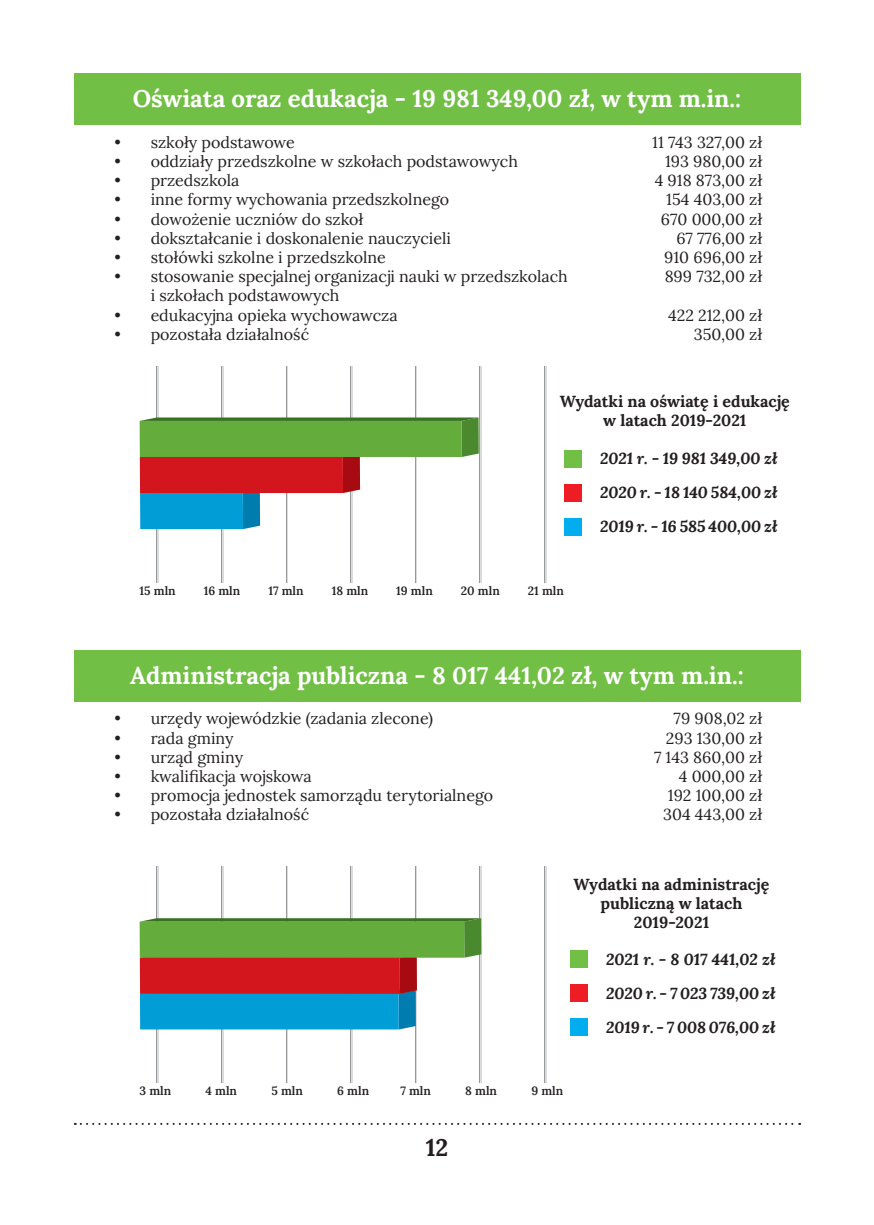
<style>
.page{position:relative;width:874px;height:1225px;background:#fff}
.page>*{position:absolute;margin:0;border:0;box-sizing:border-box;transform-origin:0 0}
.t1{font:700 24px "Lora";color:#fff}
.t2{font:700 24px "Lora";color:#231f20}
.t3{font:16px/19.2px "Lora";color:#231f20}
.t4{font:italic 700 16px "Lora";color:#231f20}
.t5{font:700 16px/19.2px "Lora";color:#231f20;text-align:center}
.t6{font:600 12px "Lora";color:#231f20}
</style>
<div class="page">
<svg style="left:75px;top:1123px;width:724px;height:2px"></svg>
<div style="left:74px;top:74px;width:725px;height:51px;background:#71bf44"></div>
<hr style="left:221px;top:366px;width:2px;height:216px;background:#dadbdd">
<hr style="left:221px;top:366px;width:1px;height:216px;background:#97989c">
<hr style="left:286px;top:366px;width:2px;height:216px;background:#dadbdd">
<hr style="left:286px;top:366px;width:1px;height:216px;background:#97989c">
<hr style="left:351px;top:366px;width:1px;height:216px;background:#dadbdd">
<hr style="left:350px;top:366px;width:1px;height:216px;background:#97989c">
<hr style="left:415px;top:366px;width:2px;height:216px;background:#dadbdd">
<hr style="left:415px;top:366px;width:1px;height:216px;background:#97989c">
<hr style="left:480px;top:366px;width:1px;height:216px;background:#dadbdd">
<hr style="left:479px;top:366px;width:1px;height:216px;background:#97989c">
<hr style="left:544px;top:366px;width:2px;height:216px;background:#dadbdd">
<hr style="left:544px;top:366px;width:1px;height:216px;background:#97989c">
<hr style="left:157px;top:366px;width:2px;height:216px;background:#dadbdd">
<hr style="left:156px;top:366px;width:1px;height:216px;background:#97989c">
<svg style="left:139px;top:417px;width:339px;height:112px"></svg>
<div style="left:139px;top:421px;width:322px;height:36px;background:#64ac3c"></div>
<div style="left:564px;top:450px;width:17px;height:17px;background:#71bf44"></div>
<div style="left:564px;top:484px;width:17px;height:17px;background:#ee1d23"></div>
<div style="left:74px;top:650px;width:725px;height:51px;background:#71bf44"></div>
<hr style="left:221px;top:866px;width:2px;height:217px;background:#dadbdd">
<hr style="left:221px;top:866px;width:1px;height:217px;background:#97989c">
<hr style="left:286px;top:866px;width:2px;height:217px;background:#dadbdd">
<hr style="left:285px;top:866px;width:1px;height:217px;background:#97989c">
<hr style="left:351px;top:866px;width:1px;height:217px;background:#dadbdd">
<hr style="left:350px;top:866px;width:1px;height:217px;background:#97989c">
<hr style="left:415px;top:866px;width:2px;height:217px;background:#dadbdd">
<hr style="left:415px;top:866px;width:1px;height:217px;background:#97989c">
<hr style="left:480px;top:866px;width:1px;height:217px;background:#dadbdd">
<hr style="left:479px;top:866px;width:1px;height:217px;background:#97989c">
<hr style="left:544px;top:866px;width:2px;height:217px;background:#dadbdd">
<hr style="left:544px;top:866px;width:1px;height:217px;background:#97989c">
<hr style="left:157px;top:866px;width:2px;height:217px;background:#dadbdd">
<hr style="left:156px;top:866px;width:1px;height:217px;background:#97989c">
<svg style="left:139px;top:918px;width:342px;height:111px"></svg>
<div style="left:139px;top:921px;width:325px;height:36px;background:#64ac3c"></div>
<div style="left:570px;top:950px;width:17px;height:17px;background:#71bf44"></div>
<div style="left:570px;top:984px;width:17px;height:17px;background:#ee1d23"></div>
<div style="left:564px;top:518px;width:17px;height:17px;background:#00aeef"></div>
<div style="left:570px;top:1018px;width:17px;height:17px;background:#00aeef"></div>
<p class="t1" style="left:133px;top:80px;width:609px">Oświata oraz edukacja - 19 981 349,00 zł, w tym m.in.:</p>
<p class="t3" style="left:115px;top:131px;width:182px">• szkoły podstawowe</p>
<p class="t3" style="left:115px;top:150px;width:404px">• oddziały przedszkolne w szkołach podstawowych</p>
<p class="t3" style="left:115px;top:170px;width:126px">• przedszkola</p>
<p class="t3" style="left:115px;top:189px;width:336px">• inne formy wychowania przedszkolnego</p>
<p class="t3" style="left:115px;top:208px;width:250px">• dowożenie uczniów do szkoł</p>
<p class="t3" style="left:115px;top:227px;width:338px">• dokształcanie i doskonalenie nauczycieli</p>
<p class="t3" style="left:115px;top:246px;width:273px">• stołówki szkolne i przedszkolne</p>
<p class="t3" style="left:151px;top:266px;width:418px;text-indent:-36px">• stosowanie specjalnej organizacji nauki w przedszkolach i szkołach podstawowych</p>
<p class="t3" style="left:115px;top:304px;width:284px">• edukacyjna opieka wychowawcza</p>
<p class="t3" style="left:115px;top:323px;width:196px">• pozostała działalność</p>
<p class="t3" style="left:652px;top:131px;width:111px">11 743 327,00 zł</p>
<p class="t3" style="left:664px;top:150px;width:99px">193 980,00 zł</p>
<p class="t3" style="left:654px;top:170px;width:109px">4 918 873,00 zł</p>
<p class="t3" style="left:666px;top:189px;width:97px">154 403,00 zł</p>
<p class="t3" style="left:660px;top:208px;width:103px">670 000,00 zł</p>
<p class="t3" style="left:676px;top:227px;width:87px">67 776,00 zł</p>
<p class="t3" style="left:664px;top:246px;width:99px">910 696,00 zł</p>
<p class="t3" style="left:664px;top:266px;width:99px">899 732,00 zł</p>
<p class="t3" style="left:667px;top:304px;width:95px">422 212,00 zł</p>
<p class="t3" style="left:693px;top:323px;width:70px">350,00 zł</p>
<p class="t5" style="left:559px;top:391px;width:232px">Wydatki na oświatę i edukację w latach 2019-2021</p>
<p class="t6" style="left:139px;top:581px;width:38px">15 mln</p>
<p class="t6" style="left:204px;top:581px;width:38px">16 mln</p>
<p class="t6" style="left:268px;top:581px;width:37px">17 mln</p>
<p class="t6" style="left:331px;top:581px;width:38px">18 mln</p>
<p class="t6" style="left:396px;top:581px;width:38px">19 mln</p>
<p class="t6" style="left:460px;top:581px;width:40px">20 mln</p>
<p class="t6" style="left:527px;top:581px;width:37px">21 mln</p>
<p class="t4" style="left:600px;top:447px;width:179px">2021 r. - 19 981 349,00 zł</p>
<p class="t4" style="left:600px;top:481px;width:179px">2020 r. - 18 140 584,00 zł</p>
<p class="t4" style="left:600px;top:515px;width:179px">2019 r. - 16 585 400,00 zł</p>
<p class="t1" style="left:130px;top:657px;width:614px">Administracja publiczna - 8 017 441,02 zł, w tym m.in.:</p>
<p class="t3" style="left:115px;top:708px;width:320px">• urzędy wojewódzkie (zadania zlecone)</p>
<p class="t3" style="left:115px;top:727px;width:120px">• rada gminy</p>
<p class="t3" style="left:115px;top:746px;width:130px">• urząd gminy</p>
<p class="t3" style="left:115px;top:765px;width:198px">• kwalifikacja wojskowa</p>
<p class="t3" style="left:115px;top:785px;width:380px">• promocja jednostek samorządu terytorialnego</p>
<p class="t3" style="left:115px;top:804px;width:196px">• pozostała działalność</p>
<p class="t3" style="left:673px;top:708px;width:90px">79 908,02 zł</p>
<p class="t3" style="left:665px;top:727px;width:98px">293 130,00 zł</p>
<p class="t3" style="left:653px;top:746px;width:110px">7 143 860,00 zł</p>
<p class="t3" style="left:678px;top:765px;width:85px">4 000,00 zł</p>
<p class="t3" style="left:667px;top:785px;width:96px">192 100,00 zł</p>
<p class="t3" style="left:663px;top:804px;width:100px">304 443,00 zł</p>
<p class="t5" style="left:573px;top:873px;width:197px">Wydatki na administrację publiczną w latach<br>2019-2021</p>
<p class="t6" style="left:139px;top:1082px;width:33px">3 mln</p>
<p class="t6" style="left:205px;top:1082px;width:33px">4 mln</p>
<p class="t6" style="left:271px;top:1082px;width:33px">5 mln</p>
<p class="t6" style="left:337px;top:1082px;width:33px">6 mln</p>
<p class="t6" style="left:400px;top:1082px;width:32px">7 mln</p>
<p class="t6" style="left:465px;top:1082px;width:33px">8 mln</p>
<p class="t6" style="left:531px;top:1082px;width:33px">9 mln</p>
<p class="t2" style="left:425px;top:1129px;width:24px">12</p>
<p class="t4" style="left:605px;top:947px;width:171px">2021 r. - 8 017 441,02 zł</p>
<p class="t4" style="left:605px;top:981px;width:171px">2020 r. - 7 023 739,00 zł</p>
<p class="t4" style="left:605px;top:1015px;width:171px">2019 r. - 7 008 076,00 zł</p>
</div>
